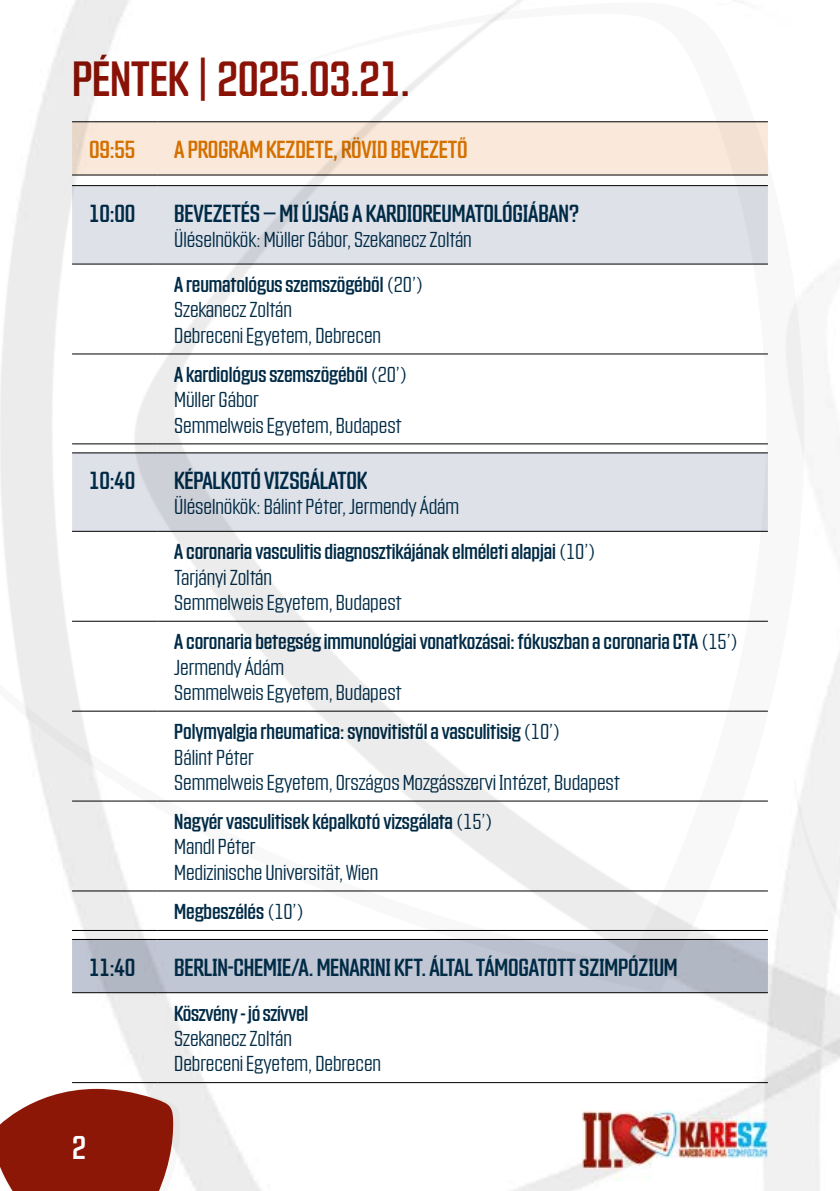
<style>
.page{position:relative;width:840px;height:1191px;background:#fff}
.page>*{position:absolute;margin:0;border:0;box-sizing:border-box;transform-origin:0 0}
.t1{font:48px "Countach";letter-spacing:-.01em;color:#8a1207}
.t2{font:32px "Countach";color:#fff}
.t3{font:24px "Countach";letter-spacing:-.01em;color:#002b46}
.t4{font:24px "Countach";letter-spacing:-.01em;color:#d47000}
.t5{font:300 21px/25.2px "Countach";letter-spacing:-.005em;color:#002b46}
.t6{font:21px/25.2px "Countach";letter-spacing:-.005em;color:#002b46}
.s1{font-weight:400}
.s2{font-weight:300}
</style>
<div class="page">
<img style="left:72px;top:0;width:721px;height:1191px">
<img style="left:70px;top:2px;width:769px;height:991px">
<img style="left:0;top:14px;width:824px;height:951px">
<img style="left:174px;top:1088px;width:7px;height:103px">
<img style="left:0;top:1088px;width:174px;height:103px">
<div style="left:72px;top:122px;width:695px;height:52px;background:#fae9da"></div>
<svg style="left:72px;top:186px;width:695px;height:345px"></svg>
<svg style="left:72px;top:940px;width:695px;height:52px;background:#bbc1ce"></svg>
<hr style="left:72px;top:121px;width:85px;height:1px;background:#000">
<hr style="left:157px;top:121px;width:610px;height:1px;background:#000">
<hr style="left:72px;top:174px;width:85px;height:1px;background:#000">
<hr style="left:157px;top:174px;width:610px;height:1px;background:#000">
<hr style="left:72px;top:185px;width:85px;height:1px;background:#000">
<hr style="left:157px;top:185px;width:610px;height:1px;background:#000">
<hr style="left:72px;top:263px;width:85px;height:1px;background:#000">
<hr style="left:157px;top:263px;width:610px;height:1px;background:#000">
<hr style="left:72px;top:353px;width:85px;height:1px;background:#000">
<hr style="left:157px;top:353px;width:610px;height:1px;background:#000">
<hr style="left:72px;top:443px;width:85px;height:1px;background:#000">
<hr style="left:157px;top:443px;width:610px;height:1px;background:#000">
<hr style="left:72px;top:452px;width:85px;height:1px;background:#000">
<hr style="left:157px;top:452px;width:610px;height:1px;background:#000">
<hr style="left:72px;top:531px;width:85px;height:1px;background:#000">
<hr style="left:157px;top:531px;width:610px;height:1px;background:#000">
<hr style="left:72px;top:621px;width:85px;height:1px;background:#000">
<hr style="left:157px;top:621px;width:610px;height:1px;background:#000">
<hr style="left:72px;top:710px;width:85px;height:1px;background:#000">
<hr style="left:157px;top:710px;width:610px;height:1px;background:#000">
<hr style="left:72px;top:800px;width:85px;height:1px;background:#000">
<hr style="left:157px;top:800px;width:610px;height:1px;background:#000">
<hr style="left:72px;top:890px;width:85px;height:1px;background:#000">
<hr style="left:157px;top:890px;width:610px;height:1px;background:#000">
<hr style="left:72px;top:930px;width:85px;height:1px;background:#000">
<hr style="left:157px;top:930px;width:610px;height:1px;background:#000">
<hr style="left:72px;top:939px;width:85px;height:1px;background:#000">
<hr style="left:157px;top:939px;width:610px;height:1px;background:#000">
<hr style="left:72px;top:992px;width:85px;height:1px;background:#000">
<hr style="left:157px;top:992px;width:610px;height:1px;background:#000">
<hr style="left:72px;top:1082px;width:85px;height:1px;background:#000">
<hr style="left:157px;top:1082px;width:610px;height:1px;background:#000">
<h1 class="t1" style="left:72px;top:48px;width:339px">PÉNTEK | 2025.03.21.</h1>
<p class="t4" style="left:89px;top:134px;width:48px">09:55</p>
<p class="t4" style="left:174px;top:134px;width:295px">A PROGRAM KEZDETE, RÖVID BEVEZETŐ</p>
<p class="t3" style="left:89px;top:198px;width:48px">10:00</p>
<p class="t3" style="left:174px;top:198px;width:406px">BEVEZETÉS – MI ÚJSÁG A KARDIOREUMATOLÓGIÁBAN?</p>
<p class="t5" style="left:174px;top:215px;width:299px;line-height:45.2px">Üléselnökök: Müller Gábor, Szekanecz Zoltán<br><span class="s1">A reumatológus szemszögéből</span> (20’)</p>
<p class="t5" style="left:174px;top:296px;width:208px">Szekanecz Zoltán<br>Debreceni Egyetem, Debrecen</p>
<p class="t5" style="left:174px;top:360px;width:234px"><span class="s1">A kardiológus szemszögéből</span> (20’)<br>Müller Gábor<br>Semmelweis Egyetem, Budapest</p>
<p class="t3" style="left:89px;top:465px;width:48px">10:40</p>
<p class="t3" style="left:174px;top:465px;width:194px">KÉPALKOTÓ VIZSGÁLATOK</p>
<p class="t6" style="left:174px;top:483px;width:423px;line-height:45.2px"><span class="s2">Üléselnökök: Bálint Péter, Jermendy Ádám<br></span>A coronaria vasculitis diagnosztikájának elméleti alapjai <span class="s2">(10’)</span></p>
<p class="t5" style="left:174px;top:563px;width:229px">Tarjányi Zoltán<br>Semmelweis Egyetem, Budapest</p>
<p class="t6" style="left:174px;top:628px;width:565px">A coronaria betegség immunológiai vonatkozásai: fókuszban a coronaria CTA <span class="s2">(15’)<br>Jermendy Ádám<br>Semmelweis Egyetem, Budapest</span></p>
<p class="t5" style="left:174px;top:718px;width:447px"><span class="s1">Polymyalgia rheumatica: synovitistől a vasculitisig</span> (10’)<br>Bálint Péter<br>Semmelweis Egyetem, Országos Mozgásszervi Intézet, Budapest</p>
<p class="t5" style="left:174px;top:807px;width:320px"><span class="s1">Nagyér vasculitisek képalkotó vizsgálata</span> (15’)<br>Mandl Péter<br>Medizinische Universität, Wien</p>
<p class="t6" style="left:174px;top:897px;width:131px">Megbeszélés <span class="s2">(10’)</span></p>
<p class="t3" style="left:89px;top:951px;width:48px">11:40</p>
<p class="t3" style="left:174px;top:951px;width:504px">BERLIN-CHEMIE/A. MENARINI KFT. ÁLTAL TÁMOGATOTT SZIMPÓZIUM</p>
<p class="t6" style="left:174px;top:999px;width:135px">Köszvény - jó szívvel</p>
<p class="t5" style="left:174px;top:1024px;width:208px">Szekanecz Zoltán<br>Debreceni Egyetem, Debrecen</p>
<h2 class="t2" style="left:72px;top:1127px;width:16px">2</h2>
</div>
